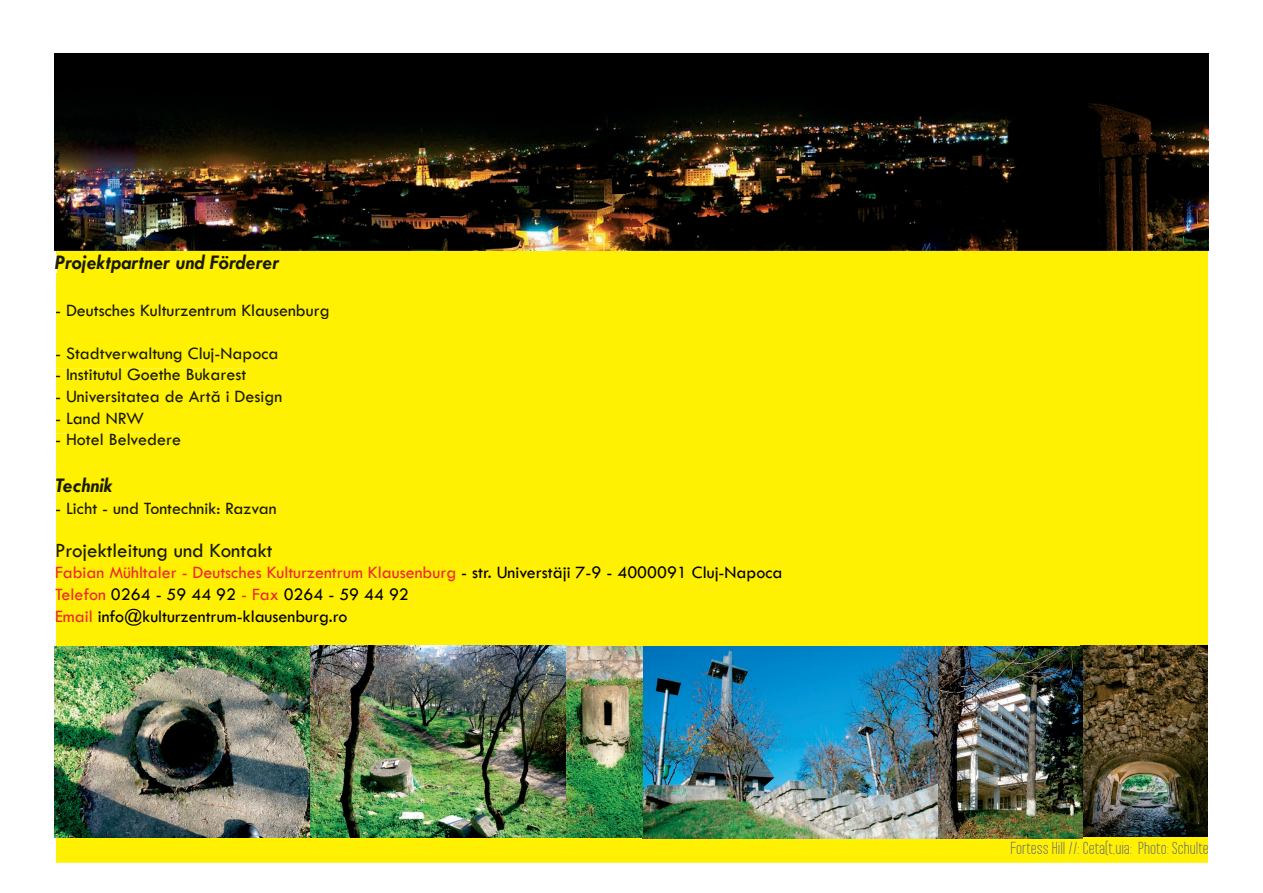
<style>
.page{position:relative;width:1263px;height:893px;background:#fff}
.page>*{position:absolute;margin:0;border:0;box-sizing:border-box;transform-origin:0 0}
.t1{font:italic 700 21px "Tw Cen";color:#191a00}
.t2{font:21px "Tw Cen";color:#191a00}
.t3{font:18px "Tw Cen";color:#191a00}
.t4{font:18px/21.6px "Tw Cen";color:#000001}
.t5{font:15px "Pakt";color:#6c6d70}
.s1{color:#ee272e}
</style>
<div class="page">
<div style="left:56px;top:251px;width:1152px;height:612px;background:#fff101"></div>
<div style="left:56px;top:254px;width:223px;height:19px;background:#fff101"></div>
<div style="left:56px;top:304px;width:272px;height:15px;background:#fff101"></div>
<div style="left:56px;top:347px;width:221px;height:15px;background:#fff101"></div>
<div style="left:56px;top:369px;width:190px;height:12px;background:#fff101"></div>
<div style="left:56px;top:390px;width:225px;height:15px;background:#fff101"></div>
<div style="left:56px;top:412px;width:1146px;height:12px;background:#fff101"></div>
<div style="left:56px;top:434px;width:124px;height:11px;background:#fff101"></div>
<div style="left:56px;top:477px;width:57px;height:15px;background:#fff101"></div>
<div style="left:56px;top:502px;width:220px;height:12px;background:#fff101"></div>
<div style="left:57px;top:543px;width:215px;height:18px;background:#fff101"></div>
<img style="left:54px;top:645px;width:1028px;height:194px">
<img style="left:1080px;top:645px;width:128px;height:192px">
<img style="left:54px;top:53px;width:1155px;height:198px">
<div style="left:55px;top:68px;width:191px;height:27px;background:#000001"></div>
<p class="t1" style="left:55px;top:249px;width:225px">Projektpartner und Förderer</p>
<p class="t3" style="left:55px;top:299px;width:276px">- Deutsches Kulturzentrum Klausenburg</p>
<p class="t3" style="left:55px;top:342px;width:225px">- Stadtverwaltung Cluj-Napoca</p>
<p class="t3" style="left:55px;top:364px;width:193px">- Institutul Goethe Bukarest</p>
<p class="t3" style="left:55px;top:385px;width:229px">- Universitatea de Artă i Design</p>
<p class="t3" style="left:55px;top:407px;width:91px">- Land NRW</p>
<p class="t3" style="left:55px;top:429px;width:128px">- Hotel Belvedere</p>
<p class="t1" style="left:55px;top:473px;width:59px">Technik</p>
<p class="t3" style="left:55px;top:497px;width:223px">- Licht - und Tontechnik: Razvan</p>
<p class="t2" style="left:55px;top:537px;width:219px">Projektleitung und Kontakt</p>
<p class="t4" style="left:55px;top:562px;width:729px"><span class="s1">Fabian Mühltaler - Deutsches Kulturzentrum Klausenburg</span> - str. Universtäji 7-9 - 4000091 Cluj-Napoca<br><span class="s1">Telefon</span> 0264 - 59 44 92 <span class="s1">- Fax</span> 0264 - 59 44 92<br><span class="s1">Email</span> info@kulturzentrum-klausenburg.ro</p>
<p class="t5" style="left:1010px;top:839px;width:200px">Fortess Hill //: Ceta(t,uia: Photo: Schulte</p>
</div>
